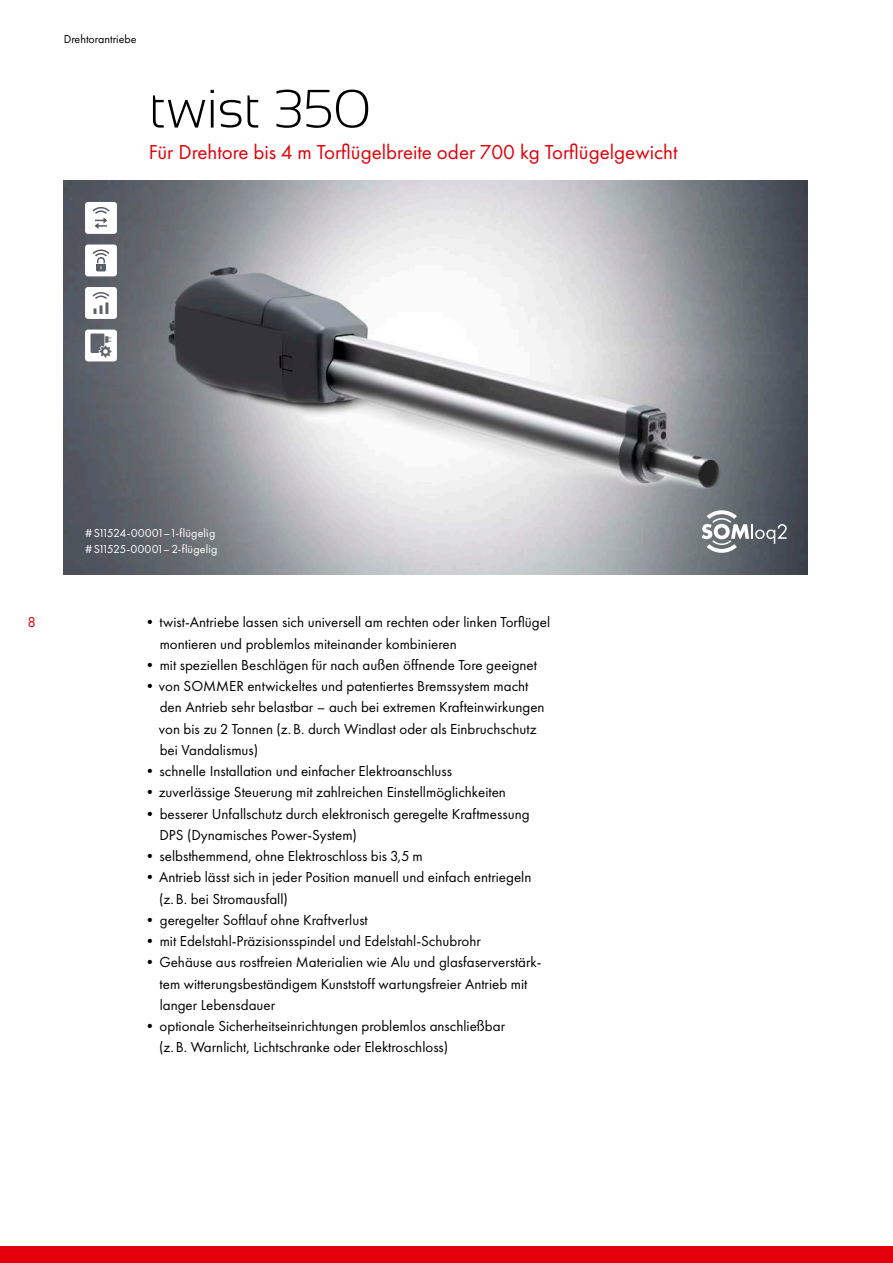
<style>
.page{position:relative;width:893px;height:1263px;background:#fff}
.page>*{position:absolute;margin:0;border:0;box-sizing:border-box;transform-origin:0 0}
.t1{font:300 54px "Sansation";letter-spacing:-.015em;color:#000}
.t2{font:21px "Futura PT";color:#e3000a}
.t3{font:15px/21.3px "Futura PT";color:#000}
.t4{font:15px "Futura PT";color:#e3000a}
.t5{font:12px/15.9px "Futura PT";letter-spacing:.03em;color:#fff}
.t6{font:12px "Futura PT";color:#000}
</style>
<div class="page">
<img style="left:64px;top:181px;width:744px;height:393px">
<svg style="left:702px;top:510px;width:85px;height:43px"></svg>
<svg style="left:85px;top:330px;width:32px;height:31px"></svg>
<svg style="left:85px;top:287px;width:32px;height:32px"></svg>
<svg style="left:85px;top:244px;width:32px;height:32px"></svg>
<svg style="left:85px;top:202px;width:32px;height:32px"></svg>
<div style="left:0;top:1246px;width:893px;height:17px;background:#e3000a"></div>
<p class="t6" style="left:64px;top:31px;width:74px">Drehtorantriebe</p>
<h1 class="t1" style="left:149px;top:79px;width:224px">twist 350</h1>
<h2 class="t2" style="left:149px;top:140px;width:530px">Für Drehtore bis 4 m Torflügelbreite oder 700 kg Torflügelgewicht</h2>
<p class="t4" style="left:28px;top:613px;width:10px">8</p>
<p class="t5" style="left:85px;top:525px;width:134px">#S11524-00001–1-flügelig #S11525-00001–2-flügelig</p>
<p class="t3" style="left:160px;top:611px;width:392px;text-indent:-17px">•twist-Antriebe lassen sich universell am rechten oder linken Torflügel montieren und problemlos miteinander kombinieren</p>
<p class="t3" style="left:142px;top:654px;width:396px">•mit speziellen Beschlägen für nach außen öffnende Tore geeignet</p>
<p class="t3" style="left:159px;top:675px;width:387px;text-indent:-16px">•von SOMMER entwickeltes und patentiertes Bremssystem macht den Antrieb sehr belastbar – auch bei extremen Krafteinwirkungen von bis zu 2 Tonnen (z.B. durch Windlast oder als Einbruchschutz bei Vandalismus)</p>
<p class="t3" style="left:142px;top:760px;width:311px">•schnelle Installation und einfacher Elektroanschluss</p>
<p class="t3" style="left:142px;top:781px;width:365px">•zuverlässige Steuerung mit zahlreichen Einstellmöglichkeiten</p>
<p class="t3" style="left:159px;top:803px;width:372px;text-indent:-17px">•besserer Unfallschutz durch elektronisch geregelte Kraftmessung<br>DPS (Dynamisches Power-System)</p>
<p class="t3" style="left:142px;top:845px;width:282px">•selbsthemmend, ohne Elektroschloss bis 3,5 m</p>
<p class="t3" style="left:159px;top:867px;width:374px;text-indent:-17px">•Antrieb lässt sich in jeder Position manuell und einfach entriegeln (z.B. bei Stromausfall)</p>
<p class="t3" style="left:142px;top:909px;width:227px">• geregelter Softlauf ohne Kraftverlust</p>
<p class="t3" style="left:142px;top:930px;width:340px">•mit Edelstahl-Präzisionsspindel und Edelstahl-Schubrohr</p>
<p class="t3" style="left:160px;top:952px;width:384px;text-indent:-17px">•Gehäuse aus rostfreien Materialien wie Alu und glasfaserverstärk&shy;tem witterungsbeständigem Kunststoff wartungsfreier Antrieb mit langer Lebensdauer</p>
<p class="t3" style="left:159px;top:1015px;width:347px;text-indent:-17px">•optionale Sicherheitseinrichtungen problemlos anschließbar (z.B. Warnlicht, Lichtschranke oder Elektroschloss)</p>
</div>
